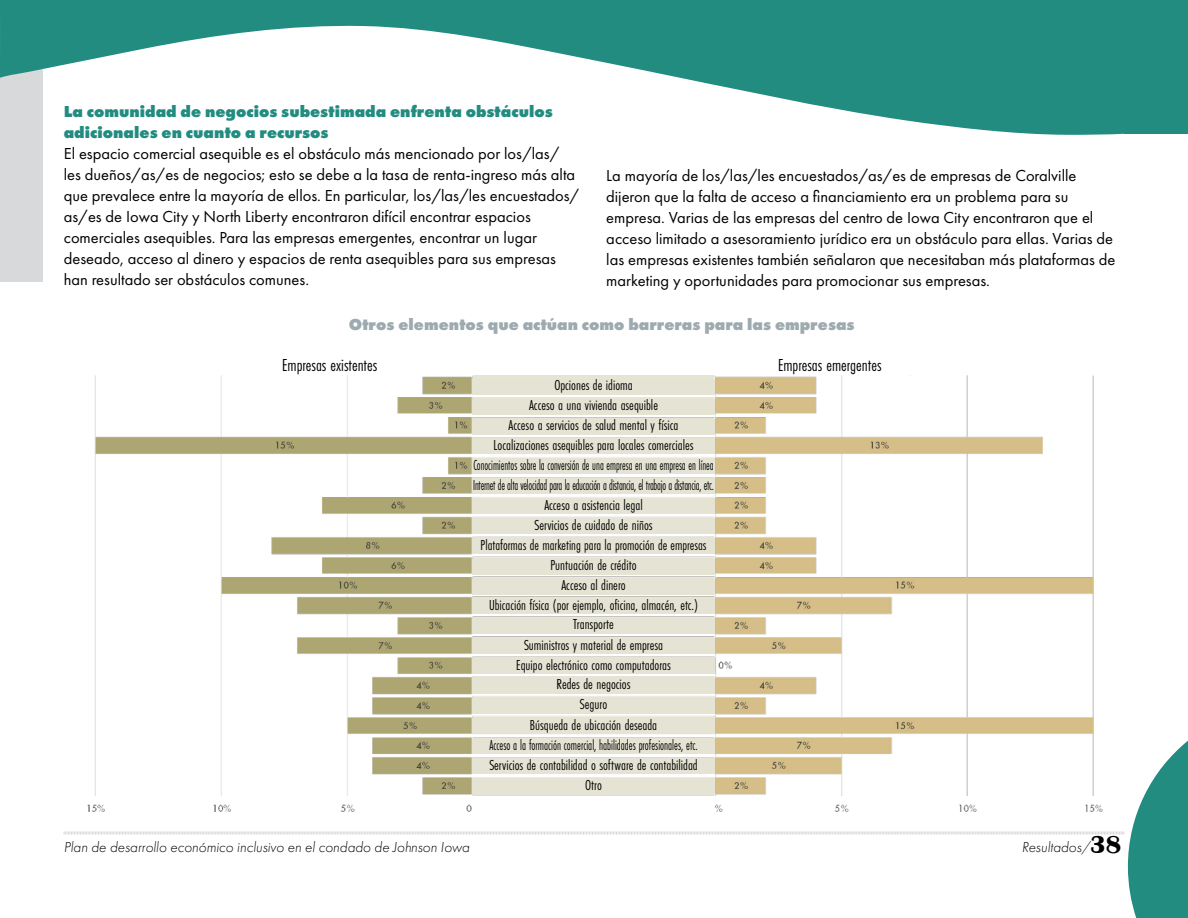
<style>
.page{position:relative;width:1188px;height:918px;background:#fff}
.page>*{position:absolute;margin:0;border:0;box-sizing:border-box;transform-origin:0 0}
.t1{font:18px "Futura PT Cond";color:#000}
.t2{font:16.5px/21px "Futura PT";color:#000}
.t3{font:800 16.5px/21px "Futura PT";color:#228c80}
.t4{font:800 16.5px "Futura PT";color:#9daaaf}
.t5{font:15px "Futura PT Cond";color:#000}
.t6{font:15px "Futura PT Cond";letter-spacing:-.02em;color:#000;scale:.78 1}
.t7{font:italic 300 15px "Futura PT";color:#000}
.t8{font:15px "Futura PT Cond";color:#000;scale:.78 1}
.t9{font:15px "Futura PT Cond";color:#000;scale:.82 1}
.s1{font-family:"Britannic";font-weight:700;font-style:normal;font-size:25.5px}
</style>
<div class="page">
<div style="left:0;top:0;width:43px;height:281px;background:#d7d9da"></div>
<svg style="left:63px;top:741px;width:1125px;height:177px"></svg>
<img style="left:65px;top:376px;width:1059px;height:443px">
<svg style="left:0;top:0;width:1186px;height:135px;fill:#228c80"></svg>
<svg style="left:1186px;top:0;width:2px;height:120px"></svg>
<div style="left:1124px;top:120px;width:64px;height:14px;background:#228c80"></div>
<div style="left:472px;top:379px;width:243px;height:15px;background:#e5e3d3"></div>
<div style="left:472px;top:539px;width:243px;height:15px;background:#e5e3d3"></div>
<div style="left:472px;top:458px;width:243px;height:16px;background:#e5e3d3"></div>
<div style="left:472px;top:618px;width:243px;height:16px;background:#e5e3d3"></div>
<div style="left:472px;top:718px;width:243px;height:16px;background:#e5e3d3"></div>
<div style="left:472px;top:399px;width:243px;height:16px;background:#e5e3d3"></div>
<div style="left:472px;top:559px;width:243px;height:15px;background:#e5e3d3"></div>
<div style="left:472px;top:478px;width:243px;height:16px;background:#e5e3d3"></div>
<div style="left:472px;top:638px;width:243px;height:16px;background:#e5e3d3"></div>
<div style="left:472px;top:739px;width:243px;height:15px;background:#e5e3d3"></div>
<div style="left:472px;top:419px;width:243px;height:16px;background:#e5e3d3"></div>
<div style="left:472px;top:579px;width:243px;height:15px;background:#e5e3d3"></div>
<div style="left:472px;top:498px;width:243px;height:16px;background:#e5e3d3"></div>
<div style="left:472px;top:658px;width:243px;height:16px;background:#e5e3d3"></div>
<div style="left:472px;top:759px;width:243px;height:15px;background:#e5e3d3"></div>
<div style="left:472px;top:439px;width:243px;height:15px;background:#e5e3d3"></div>
<div style="left:472px;top:598px;width:243px;height:16px;background:#e5e3d3"></div>
<div style="left:472px;top:698px;width:243px;height:15px;background:#e5e3d3"></div>
<div style="left:472px;top:518px;width:243px;height:16px;background:#e5e3d3"></div>
<div style="left:472px;top:678px;width:243px;height:16px;background:#e5e3d3"></div>
<div style="left:472px;top:778px;width:243px;height:16px;background:#e5e3d3"></div>
<p class="t3" style="left:64px;top:101px;width:491px">La comunidad de negocios subestimada enfrenta obstáculos adicionales en cuanto a recursos</p>
<p class="t2" style="left:64px;top:143px;width:517px">El espacio comercial asequible es el obstáculo más mencionado por los/las/ les dueños/as/es de negocios; esto se debe a la tasa de renta-ingreso más alta que prevalece entre la mayoría de ellos. En particular, los/las/les encuestados/ as/es de Iowa City y North Liberty encontraron difícil encontrar espacios comerciales asequibles. Para las empresas emergentes, encontrar un lugar deseado, acceso al dinero y espacios de renta asequibles para sus empresas han resultado ser obstáculos comunes.</p>
<p class="t2" style="left:606px;top:165px;width:511px">La mayoría de los/las/les encuestados/as/es de empresas de Coralville dijeron que la falta de acceso a financiamiento era un problema para su empresa. Varias de las empresas del centro de Iowa City encontraron que el acceso limitado a asesoramiento jurídico era un obstáculo para ellas. Varias de las empresas existentes también señalaron que necesitaban más plataformas de marketing y oportunidades para promocionar sus empresas.</p>
<p class="t4" style="left:349px;top:314px;width:507px">Otros elementos que actúan como barreras para las empresas</p>
<p class="t1" style="left:282px;top:355px;width:97px">Empresas existentes</p>
<p class="t1" style="left:778px;top:355px;width:105px">Empresas emergentes</p>
<p class="t5" style="left:554px;top:376px;width:80px">Opciones de idioma</p>
<p class="t5" style="left:529px;top:397px;width:130px">Acceso a una vivienda asequible</p>
<p class="t5" style="left:509px;top:417px;width:171px">Acceso a servicios de salud mental y física</p>
<p class="t5" style="left:494px;top:436px;width:201px">Localizaciones asequibles para locales comerciales</p>
<p class="t8" style="left:473px;top:456px;width:310px">Conocimientos sobre la conversión de una empresa en una empresa en línea</p>
<p class="t6" style="left:473px;top:476px;width:310px">Internet de alta velocidad para la educación a distancia, el trabajo a distancia, etc.</p>
<p class="t5" style="left:544px;top:496px;width:100px">Acceso a asistencia legal</p>
<p class="t5" style="left:535px;top:516px;width:120px">Servicios de cuidado de niños</p>
<p class="t5" style="left:481px;top:536px;width:227px">Plataformas de marketing para la promoción de empresas</p>
<p class="t5" style="left:551px;top:556px;width:87px">Puntuación de crédito</p>
<p class="t5" style="left:561px;top:576px;width:66px">Acceso al dinero</p>
<p class="t5" style="left:489px;top:596px;width:211px">Ubicación física (por ejemplo, oficina, almacén, etc.)</p>
<p class="t5" style="left:573px;top:616px;width:42px">Transporte</p>
<p class="t5" style="left:524px;top:636px;width:141px">Suministros y material de empresa</p>
<p class="t5" style="left:516px;top:656px;width:156px">Equipo electrónico como computadoras</p>
<p class="t5" style="left:557px;top:676px;width:75px">Redes de negocios</p>
<p class="t5" style="left:580px;top:695px;width:29px">Seguro</p>
<p class="t5" style="left:530px;top:716px;width:129px">Búsqueda de ubicación deseada</p>
<p class="t9" style="left:490px;top:736px;width:255px">Acceso a la formación comercial, habilidades profesionales, etc.</p>
<p class="t5" style="left:489px;top:756px;width:210px">Servicios de contabilidad o software de contabilidad</p>
<p class="t7" style="left:64px;top:839px;width:407px">Plan de desarrollo económico inclusivo en el condado de Johnson Iowa</p>
<p class="t5" style="left:585px;top:776px;width:18px">Otro</p>
<p class="t7" style="left:1022px;top:838px;width:101px">Resultados/<span class="s1">38</span></p>
</div>
